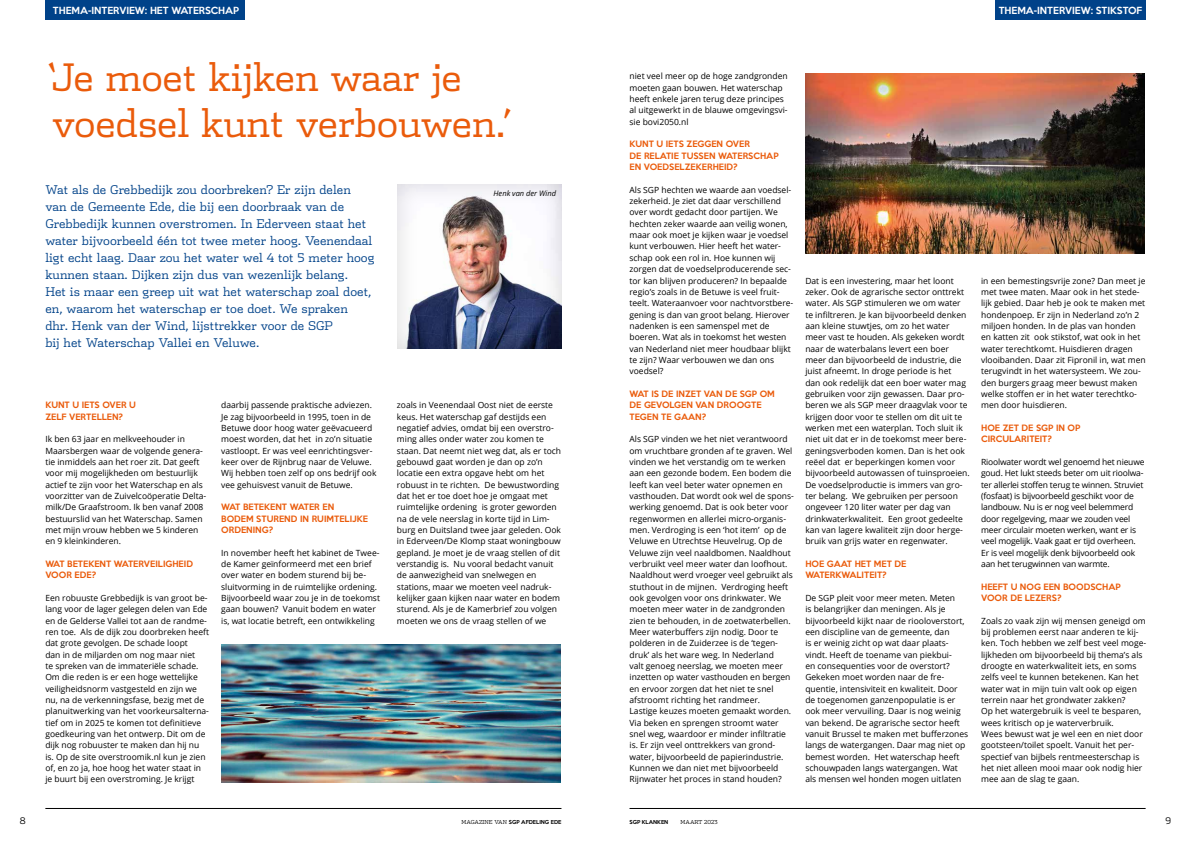
<style>
.page{position:relative;width:1191px;height:842px;background:#fff}
.page>*{position:absolute;margin:0;border:0;box-sizing:border-box;transform-origin:0 0}
.t1{font:300 38px/45.6px "Dispatch";letter-spacing:-.01em;color:#ea5b0b}
.t2{font:300 12px/17px "Dispatch";color:#004289}
.t3{font:500 9px "Keep Calm";color:#fff}
.t4{font:300 9px "Dispatch";color:#000}
.t5{font:8.5px/11.3px "Open Sans";color:#000}
.t6{font:8.5px/11.3px "Open Sans";letter-spacing:-.02em;color:#000}
.t7{font:500 8px/11.3px "Keep Calm";letter-spacing:.005em;color:#ea5b0b}
.t8{font:italic 7.5px "Open Sans";color:#000}
.t9{font:300 5.5px "Dispatch";color:#000}
.t10{font:500 5px "Keep Calm";color:#000}
.s1{font-family:"Dispatch";font-weight:300;font-size:5.5px}
</style>
<div class="page">
<div style="left:45px;top:0;width:200px;height:20px;background:#004289"></div>
<div style="left:995px;top:0;width:150px;height:20px;background:#004289"></div>
<div style="left:397px;top:183px;width:165px;height:166px;background:#000;opacity:.15"></div>
<img style="left:805px;top:74px;width:339px;height:180px">
<img style="left:221px;top:644px;width:339px;height:138px">
<hr style="left:45px;top:808px;width:516px;height:1px;background:#000">
<hr style="left:629px;top:808px;width:516px;height:1px;background:#000">
<p class="t3" style="left:53px;top:2px;width:188px">THEMA-INTERVIEW: HET WATERSCHAP</p>
<p class="t3" style="left:998px;top:2px;width:145px">THEMA-INTERVIEW: STIKSTOF</p>
<h1 class="t1" style="left:45px;top:53px;width:470px">‘Je moet kijken waar je voedsel kunt verbouwen.’</h1>
<p class="t2" style="left:45px;top:180px;width:331px">Wat als de Grebbedijk zou doorbreken? Er zijn delen van de Gemeente Ede, die bij een doorbraak van de Grebbedijk kunnen overstromen. In Ederveen staat het water bijvoorbeeld één tot twee meter hoog. Veenendaal ligt echt laag. Daar zou het water wel 4 tot 5 meter hoog kunnen staan. Dijken zijn dus van wezenlijk belang.<br>Het is maar een greep uit wat het waterschap zoal doet, en, waarom het waterschap er toe doet. We spraken<br>dhr. Henk van der Wind, lijsttrekker voor de SGP<br>bij het Waterschap Vallei en Veluwe.</p>
<p class="t8" style="left:493px;top:188px;width:64px">Henk van der Wind</p>
<p class="t7" style="left:45px;top:399px;width:92px">KUNT U IETS OVER U<br>ZELF VERTELLEN?</p>
<p class="t5" style="left:45px;top:433px;width:162px">Ik ben 63 jaar en melkveehouder in Maarsbergen waar de volgende genera&shy;tie inmiddels aan het roer zit. Dat geeft voor mij mogelijkheden om bestuurlijk actief te zijn voor het Waterschap en als voorzitter van de Zuivelcoöperatie Delta&shy;milk/De Graafstroom. Ik ben vanaf 2008 bestuurslid van het Waterschap. Samen met mijn vrouw hebben we 5 kinderen en 9 kleinkinderen.</p>
<p class="t7" style="left:45px;top:557px;width:149px">WAT BETEKENT WATERVEILIGHEID<br>VOOR EDE?</p>
<p class="t5" style="left:45px;top:592px;width:165px">Een robuuste Grebbedijk is van groot be&shy;lang voor de lager gelegen delen van Ede en de Gelderse Vallei tot aan de randme&shy;ren toe. Als de dijk zou doorbreken heeft dat grote gevolgen. De schade loopt<br>dan in de miljarden om nog maar niet<br>te spreken van de immateriële schade.<br>Om die reden is er een hoge wettelijke veiligheidsnorm vastgesteld en zijn we nu, na de verkenningsfase, bezig met de planuitwerking van het voorkeursalterna&shy;tief om in 2025 te komen tot definitieve goedkeuring van het ontwerp. Dit om de dijk nog robuuster te maken dan hij nu is. Op de site overstroomik.nl kun je zien of, en zo ja, hoe hoog het water staat in je buurt bij een overstroming. Je krijgt</p>
<p class="t5" style="left:221px;top:399px;width:157px">daarbij passende praktische adviezen.<br>Je zag bijvoorbeeld in 1995, toen in de Betuwe door hoog water geëvacueerd moest worden, dat het in zo’n situatie vastloopt. Er was veel eenrichtingsver&shy;keer over de Rijnbrug naar de Veluwe.<br>Wij hebben toen zelf op ons bedrijf ook vee gehuisvest vanuit de Betuwe.</p>
<p class="t7" style="left:221px;top:501px;width:148px">WAT BETEKENT WATER EN<br>BODEM STUREND IN RUIMTELIJKE<br>ORDENING?</p>
<p class="t5" style="left:221px;top:547px;width:160px">In november heeft het kabinet de Twee&shy;de Kamer geïnformeerd met een brief over water en bodem sturend bij be&shy;sluitvorming in de ruimtelijke ordening.<br>Bijvoorbeeld waar zou je in de toekomst gaan bouwen? Vanuit bodem en water is, wat locatie betreft, een ontwikkeling</p>
<p class="t5" style="left:397px;top:399px;width:166px">zoals in Veenendaal Oost niet de eerste keus. Het waterschap gaf destijds een negatief advies, omdat bij een overstro&shy;ming alles onder water zou komen te staan. Dat neemt niet weg dat, als er toch gebouwd gaat worden je dan op zo’n locatie een extra opgave hebt om het robuust in te richten. De bewustwording dat het er toe doet hoe je omgaat met ruimtelijke ordening is groter geworden na de vele neerslag in korte tijd in Lim&shy;burg en Duitsland twee jaar geleden. Ook in Ederveen/De Klomp staat woningbouw gepland. Je moet je de vraag stellen of dit verstandig is. Nu vooral bedacht vanuit de aanwezigheid van snelwegen en stations, maar we moeten veel nadruk&shy;kelijker gaan kijken naar water en bodem sturend. Als je de Kamerbrief zou volgen moeten we ons de vraag stellen of we</p>
<p class="t5" style="left:629px;top:70px;width:160px">niet veel meer op de hoge zandgronden moeten gaan bouwen. Het waterschap heeft enkele jaren terug deze principes al uitgewerkt in de blauwe omgevingsvi&shy;sie bovi2050.nl</p>
<p class="t7" style="left:629px;top:138px;width:151px">KUNT U IETS ZEGGEN OVER<br>DE RELATIE TUSSEN WATERSCHAP<br>EN VOEDSELZEKERHEID?</p>
<p class="t5" style="left:629px;top:184px;width:165px">Als SGP hechten we waarde aan voedsel&shy;zekerheid. Je ziet dat daar verschillend over wordt gedacht door partijen. We hechten zeker waarde aan veilig wonen, maar ook moet je kijken waar je voedsel kunt verbouwen. Hier heeft het water&shy;schap ook een rol in. Hoe kunnen wij zorgen dat de voedselproducerende sec&shy;tor kan blijven produceren? In bepaalde regio’s zoals in de Betuwe is veel fruit&shy;teelt. Wateraanvoer voor nachtvorstbere&shy;gening is dan van groot belang. Hierover nadenken is een samenspel met de boeren. Wat als in toekomst het westen van Nederland niet meer houdbaar blijkt te zijn? Waar verbouwen we dan ons voedsel?</p>
<p class="t7" style="left:629px;top:387px;width:147px">WAT IS DE INZET VAN DE SGP OM<br>DE GEVOLGEN VAN DROOGTE<br>TEGEN TE GAAN?</p>
<p class="t5" style="left:629px;top:433px;width:166px">Als SGP vinden we het niet verantwoord om vruchtbare gronden af te graven. Wel vinden we het verstandig om te werken aan een gezonde bodem. Een bodem die leeft kan veel beter water opnemen en vasthouden. Dat wordt ook wel de spons&shy;werking genoemd. Dat is ook beter voor regenwormen en allerlei micro-organis&shy;men. Verdroging is een ‘hot item’ op de Veluwe en Utrechtse Heuvelrug. Op de Veluwe zijn veel naaldbomen. Naaldhout verbruikt veel meer water dan loofhout.<br>Naaldhout werd vroeger veel gebruikt als stuthout in de mijnen. Verdroging heeft ook gevolgen voor ons drinkwater. We moeten meer water in de zandgronden zien te behouden, in de zoetwaterbellen.<br>Meer waterbuffers zijn nodig. Door te polderen in de Zuiderzee is de ‘tegen&shy;druk’ als het ware weg. In Nederland<br>valt genoeg neerslag, we moeten meer inzetten op water vasthouden en bergen en ervoor zorgen dat het niet te snel afstroomt richting het randmeer.<br>Lastige keuzes moeten gemaakt worden.<br>Via beken en sprengen stroomt water snel weg, waardoor er minder infiltratie is. Er zijn veel onttrekkers van grond&shy;water, bijvoorbeeld de papierindustrie.<br>Kunnen we dan niet met bijvoorbeeld Rijnwater het proces in stand houden?</p>
<p class="t5" style="left:805px;top:275px;width:166px">Dat is een investering, maar het loont zeker. Ook de agrarische sector onttrekt water. Als SGP stimuleren we om water te infiltreren. Je kan bijvoorbeeld denken aan kleine stuwtjes, om zo het water meer vast te houden. Als gekeken wordt naar de waterbalans levert een boer meer dan bijvoorbeeld de industrie, die juist afneemt. In droge periode is het<br>dan ook redelijk dat een boer water mag gebruiken voor zijn gewassen. Daar pro&shy;beren we als SGP meer draagvlak voor te krijgen door voor te stellen om dit uit te werken met een waterplan. Toch sluit ik niet uit dat er in de toekomst meer bere&shy;geningsverboden komen. Dan is het ook reëel dat er beperkingen komen voor bijvoorbeeld autowassen of tuinsproeien.<br>De voedselproductie is immers van gro&shy;ter belang. We gebruiken per persoon ongeveer 120 liter water per dag van drinkwaterkwaliteit. Een groot gedeelte kan van lagere kwaliteit zijn door herge&shy;bruik van grijs water en regenwater.</p>
<p class="t7" style="left:805px;top:557px;width:103px">HOE GAAT HET MET DE<br>WATERKWALITEIT?</p>
<p class="t5" style="left:805px;top:592px;width:164px">De SGP pleit voor meer meten. Meten<br>is belangrijker dan meningen. Als je bijvoorbeeld kijkt naar de riooloverstort, een discipline van de gemeente, dan<br>is er weinig zicht op wat daar plaats&shy;vindt. Heeft de toename van piekbui-<br>en consequenties voor de overstort?<br>Gekeken moet worden naar de fre&shy;quentie, intensiviteit en kwaliteit. Door de toegenomen ganzenpopulatie is er ook meer vervuiling. Daar is nog weinig van bekend. De agrarische sector heeft vanuit Brussel te maken met bufferzones langs de watergangen. Daar mag niet op bemest worden. Het waterschap heeft schouwpaden langs watergangen. Wat als mensen wel honden mogen uitlaten</p>
<p class="t5" style="left:981px;top:275px;width:166px">in een bemestingsvrije zone? Dan meet je met twee maten. Maar ook in het stede&shy;lijk gebied. Daar heb je ook te maken met hondenpoep. Er zijn in Nederland zo’n 2 miljoen honden. In de plas van honden en katten zit ook stikstof, wat ook in het water terechtkomt. Huisdieren dragen vlooibanden. Daar zit Fipronil in, wat men terugvindt in het watersysteem. We zou&shy;den burgers graag meer bewust maken welke stoffen er in het water terechtko&shy;men door huisdieren.</p>
<p class="t7" style="left:981px;top:421px;width:101px">HOE ZET DE SGP IN OP<br>CIRCULARITEIT?</p>
<p class="t6" style="left:981px;top:456px;width:165px">Rioolwater wordt wel genoemd het nieuwe goud. Het lukt steeds beter om uit rioolwa&shy;ter allerlei stoffen terug te winnen. Struviet (fosfaat) is bijvoorbeeld geschikt voor de landbouw. Nu is er nog veel belemmerd door regelgeving, maar we zouden veel meer circulair moeten werken, want er is veel mogelijk. Vaak gaat er tijd overheen.<br>Er is veel mogelijk denk bijvoorbeeld ook aan het terugwinnen van warmte.</p>
<p class="t7" style="left:981px;top:580px;width:141px">HEEFT U NOG EEN BOODSCHAP<br>VOOR DE LEZERS?</p>
<p class="t5" style="left:981px;top:615px;width:166px">Zoals zo vaak zijn wij mensen geneigd om bij problemen eerst naar anderen te kij&shy;ken. Toch hebben we zelf best veel moge&shy;lijkheden om bijvoorbeeld bij thema’s als droogte en waterkwaliteit iets, en soms zelfs veel te kunnen betekenen. Kan het water wat in mijn tuin valt ook op eigen terrein naar het grondwater zakken?<br>Op het watergebruik is veel te besparen, wees kritisch op je waterverbruik.<br>Wees bewust wat je wel een en niet door gootsteen/toilet spoelt. Vanuit het per&shy;spectief van bijbels rentmeesterschap is het niet alleen mooi maar ook nodig hier mee aan de slag te gaan.</p>
<p class="t4" style="left:20px;top:815px;width:7px">8</p>
<p class="t10" style="left:461px;top:818px;width:101px"><span class="s1">MAGAZINE VAN</span> SGP AFDELING EDE</p>
<p class="t10" style="left:629px;top:818px;width:40px">SGP KLANKEN</p>
<p class="t9" style="left:680px;top:819px;width:39px">MAART 2023</p>
<p class="t4" style="left:1165px;top:815px;width:7px">9</p>
</div>
